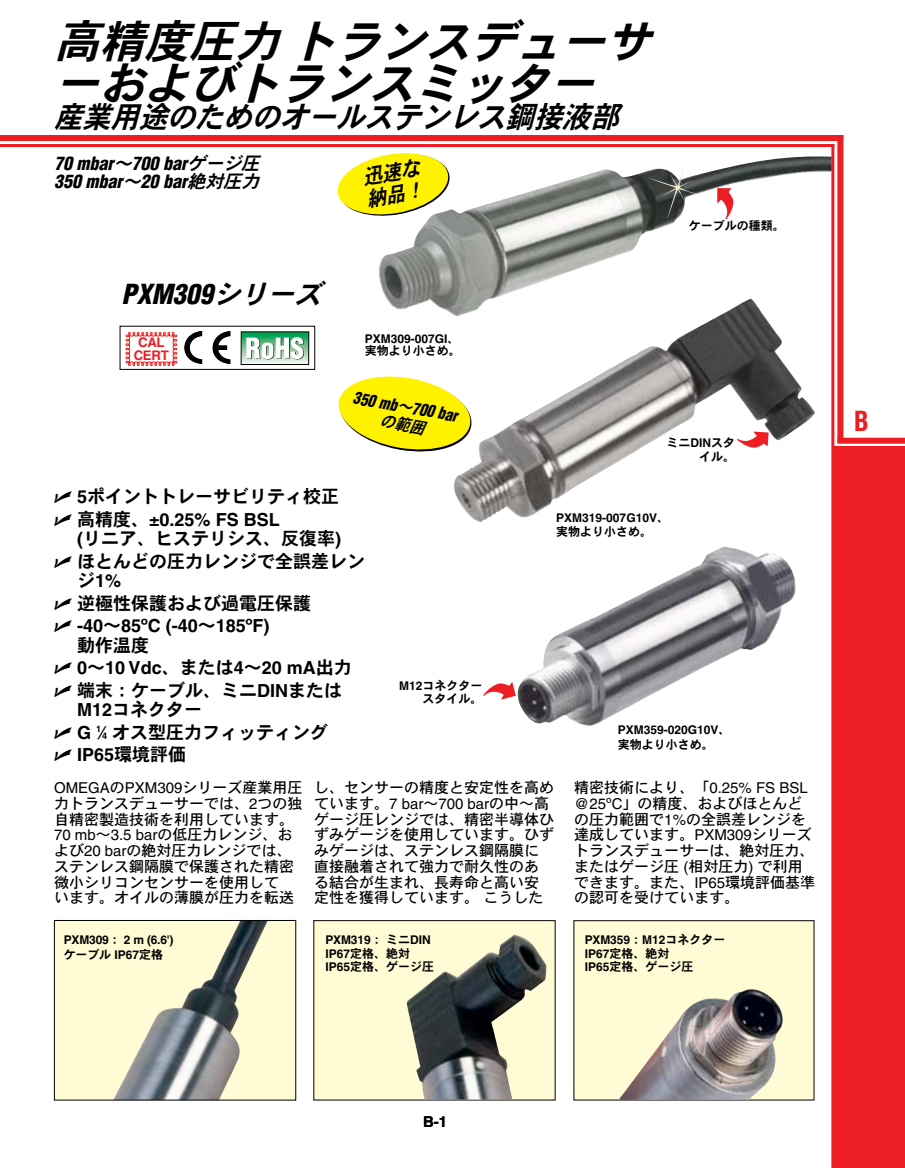
<style>
.page{position:relative;width:905px;height:1168px;background:#fff}
.page>*{position:absolute;margin:0;border:0;box-sizing:border-box;transform-origin:0 0}
.t1{font:italic 45px/42px "Heisei Kaku Go Std W7";color:#000}
.t2{font:italic 30px "Heisei Kaku Go Std W7";color:#000;scale:.94 1}
.t3{font:italic 900 condensed 27px "Helvetica";color:#000}
.t4{font:700 condensed 27px "Helvetica";color:#ed1d24}
.t5{font:italic 21px/22.5px "Heisei Kaku Go Std W7";color:#000;scale:.91 1}
.t6{font:18px/22.5px "Heisei Kaku Go Std W7";color:#000;text-align:center}
.t7{font:700 18px "Helvetica";color:#000}
.t8{font:italic 900 condensed 18px/18px "Helvetica";color:#000}
.t9{font:italic 900 condensed 16.5px "Helvetica";color:#000;scale:.91 1}
.t10{font:15px/15.8px "Heisei Kaku Go Std W5";color:#000}
.t11{font:15px "Helvetica";color:#000}
.t12{font:700 15px "Helvetica";color:#000}
.t13{font:700 13.2px/12.8px "Helvetica";letter-spacing:-.025em;color:#ed1d24;text-align:center}
.t14{font:12px/13.5px "Heisei Kaku Go Std W7";color:#000}
.t15{font:700 12px "Helvetica";color:#000}
.s1{font-family:"Heisei Kaku Go Std W7";font-weight:400;font-stretch:normal}
.s2{font-family:"Heisei Kaku Go Std W7";font-weight:400}
.s3{font-family:"Helvetica";font-weight:700}
.s4{font-family:"Universal Newswith Comm Pi"}
.s5{font-family:"Universal Newswith Comm Pi";font-weight:400}
.s6{font-family:"Helvetica";font-weight:700;font-size:9px}
.s7{font-family:"Heisei Kaku Go Std W5"}
.s8{font-family:"Helvetica"}
</style>
<div class="page">
<hr style="left:0;top:144px;width:834px;height:3px;background:#ed1d24">
<div style="left:0;top:135px;width:843px;height:6px;background:#ed1d24"></div>
<hr style="left:831px;top:144px;width:3px;height:1024px;background:#ed1d24">
<div style="left:837px;top:135px;width:6px;height:308px;background:#ed1d24"></div>
<div style="left:837px;top:438px;width:67px;height:6px;background:#ed1d24"></div>
<div style="left:832px;top:446px;width:72px;height:722px;background:#ed1d24"></div>
<img style="left:379px;top:156px;width:452px;height:161px">
<svg style="left:315px;top:922px;width:238px;height:176px;background:#c4c4aa"></svg>
<div style="left:54px;top:920px;width:242px;height:180px;background:#fffcd5"></div>
<img style="left:114px;top:922px;width:153px;height:176px">
<div style="left:54px;top:920px;width:242px;height:180px;border:1px solid #000"></div>
<div style="left:574px;top:921px;width:240px;height:179px;background:#fffcd5"></div>
<div style="left:573px;top:920px;width:241px;height:180px;border:1px solid #000"></div>
<img style="left:431px;top:935px;width:83px;height:47px">
<img style="left:619px;top:989px;width:163px;height:110px">
<img style="left:446px;top:312px;width:280px;height:211px">
<svg style="left:337px;top:153px;width:115px;height:66px"></svg>
<img style="left:647px;top:156px;width:63px;height:62px">
<svg style="left:737px;top:431px;width:31px;height:17px"></svg>
<svg style="left:483px;top:682px;width:33px;height:18px"></svg>
<svg style="left:717px;top:188px;width:16px;height:32px"></svg>
<img style="left:517px;top:546px;width:278px;height:180px">
<div style="left:120px;top:326px;width:195px;height:44px;border:1px solid #000"></div>
<svg style="left:125px;top:331px;width:105px;height:36px"></svg>
<svg style="left:243px;top:333px;width:64px;height:30px"></svg>
<div style="left:241px;top:331px;width:68px;height:34px;border:1px solid #000"></div>
<svg style="left:246px;top:337px;width:58px;height:22px"></svg>
<svg style="left:338px;top:372px;width:136px;height:84px"></svg>
<h1 class="t1" style="left:54px;top:22px;width:613px">高精度圧力トランスデューサーおよびトランスミッター</h1>
<h2 class="t2" style="left:54px;top:99px;width:612px">産業用途のためのオールステンレス鋼接液部</h2>
<p class="t8" style="left:54px;top:154px;width:213px">70 mbar<span class="s1">～</span>700 bar<span class="s1">ゲージ圧<br></span>350 mbar<span class="s1">～</span>20 bar<span class="s1">絶対圧力</span></p>
<h3 class="t5" style="left:361px;top:167px;width:65px;rotate:-10deg">迅速な納品！</h3>
<h3 class="t3" style="left:121px;top:277px;width:210px">PXM309<span class="s1">シリーズ</span></h3>
<p class="t13" style="left:134px;top:336px;width:37px">CAL<br>CERT</p>
<p class="t15" style="left:365px;top:331px;width:96px">PXM309-007GI<span class="s2">、</span></p>
<p class="t14" style="left:365px;top:344px;width:97px">実物より小さめ。</p>
<p class="t9" style="left:355px;top:387px;width:118px;rotate:10deg">350 mb<span class="s1">～</span>700 bar</p>
<p class="t14" style="left:689px;top:220px;width:97px">ケーブルの種類。</p>
<p class="t14" style="left:666px;top:436px;width:70px;text-align:right">ミニ<span class="s3">DIN</span>スタイル。</p>
<p class="t6" style="left:54px;top:486px;width:287px"><span class="s4">U</span> <span class="s3">5</span>ポイントトレーサビリティ校正</p>
<p class="t7" style="left:54px;top:508px;width:227px"><span class="s5">U</span> <span class="s2">高精度、</span>±0.25% FS BSL</p>
<p class="t6" style="left:54px;top:528px;width:313px"><span class="s3">(</span>リニア、ヒステリシス、反復率<span class="s3">)<br></span><span class="s4">U</span> ほとんどの圧力レンジで全誤差レン</p>
<p class="t7" style="left:77px;top:570px;width:46px"><span class="s2">ジ</span>1%</p>
<p class="t6" style="left:54px;top:592px;width:259px"><span class="s4">U</span> 逆極性保護および過電圧保護</p>
<p class="t7" style="left:54px;top:615px;width:217px"><span class="s5">U</span> -40<span class="s2">～</span>85ºC (-40<span class="s2">～</span>185ºF)</p>
<p class="t6" style="left:77px;top:634px;width:73px">動作温度</p>
<p class="t7" style="left:54px;top:657px;width:299px"><span class="s5">U</span> 0<span class="s2">～</span>10 Vdc<span class="s2">、または</span>4<span class="s2">～</span>20 mA<span class="s2">出力</span></p>
<p class="t6" style="left:77px;top:681px;width:266px;line-height:19.5px;text-align:left;text-indent:-23px"><span class="s4">U</span> 端末：ケーブル、ミニ<span class="s3">DIN</span>または<br><span class="s3">M12</span>コネクター</p>
<p class="t6" style="left:54px;top:721px;width:276px"><span class="s4">U</span> <span class="s3">G</span> <sup>1</sup><span class="s3">⁄</span><span class="s6">4</span> オス型圧力フィッティング</p>
<p class="t7" style="left:54px;top:744px;width:134px"><span class="s5">U</span> IP65<span class="s2">環境評価</span></p>
<p class="t11" style="left:54px;top:779px;width:250px">Omega<span class="s7">の</span>PXM309<span class="s7">シリーズ産業用圧</span></p>
<p class="t10" style="left:54px;top:795px;width:250px">力トランスデューサーでは、<span class="s8">2</span>つの独自精密製造技術を利用しています。</p>
<p class="t11" style="left:54px;top:826px;width:240px">70 mb<span class="s7">～</span>3.5 bar<span class="s7">の低圧力レンジ、お</span></p>
<p class="t10" style="left:54px;top:843px;width:241px">よび<span class="s8">20 bar</span>の絶対圧力レンジでは、ステンレス鋼隔膜で保護された精密微小シリコンセンサーを使用しています。オイルの薄膜が圧力を転送</p>
<p class="t15" style="left:556px;top:511px;width:114px">PXM319-007G10V<span class="s2">、</span></p>
<p class="t14" style="left:556px;top:525px;width:97px">実物より小さめ。</p>
<p class="t14" style="left:399px;top:679px;width:85px;text-align:right"><span class="s3">M12</span>コネクタースタイル。</p>
<p class="t15" style="left:617px;top:723px;width:114px">PXM359-020G10V<span class="s2">、</span></p>
<p class="t14" style="left:617px;top:738px;width:97px">実物より小さめ。</p>
<p class="t10" style="left:314px;top:780px;width:241px">し、センサーの精度と安定性を高めています。<span class="s8">7 bar</span>～<span class="s8">700 bar</span>の中～高ゲージ圧レンジでは、精密半導体ひずみゲージを使用しています。ひずみゲージは、ステンレス鋼隔膜に直接融着されて強力で耐久性のある結合が生まれ、長寿命と高い安定性を獲得しています。こうした</p>
<p class="t11" style="left:574px;top:779px;width:235px"><span class="s7">精密技術により、「</span>0.25% FS BSL</p>
<p class="t10" style="left:574px;top:795px;width:242px"><span class="s8">@25ºC</span>」の精度、およびほとんどの圧力範囲で<span class="s8">1%</span>の全誤差レンジを達成しています。<span class="s8">PXM309</span>シリーズトランスデューサーは、絶対圧力、またはゲージ圧 <span class="s8">(</span>相対圧力<span class="s8">)</span> で利用できます。また、<span class="s8">IP65</span>環境評価基準の認可を受けています。</p>
<p class="t15" style="left:64px;top:932px;width:111px">PXM309<span class="s2">：</span> 2 m (6.6')</p>
<p class="t14" style="left:64px;top:948px;width:101px">ケーブル <span class="s3">IP67</span>定格</p>
<p class="t15" style="left:325px;top:932px;width:107px">PXM319<span class="s2">：ミニ</span>DIN</p>
<p class="t14" style="left:325px;top:947px;width:110px"><span class="s3">IP67</span>定格、絶対<br><span class="s3">IP65</span>定格、ゲージ圧</p>
<p class="t15" style="left:584px;top:932px;width:142px">PXM359<span class="s2">：</span>M12<span class="s2">コネクター</span></p>
<p class="t14" style="left:584px;top:947px;width:110px"><span class="s3">IP67</span>定格、絶対<br><span class="s3">IP65</span>定格、ゲージ圧</p>
<h3 class="t4" style="left:853px;top:404px;width:17px">B</h3>
<p class="t12" style="left:423px;top:1112px;width:26px">B-1</p>
</div>
